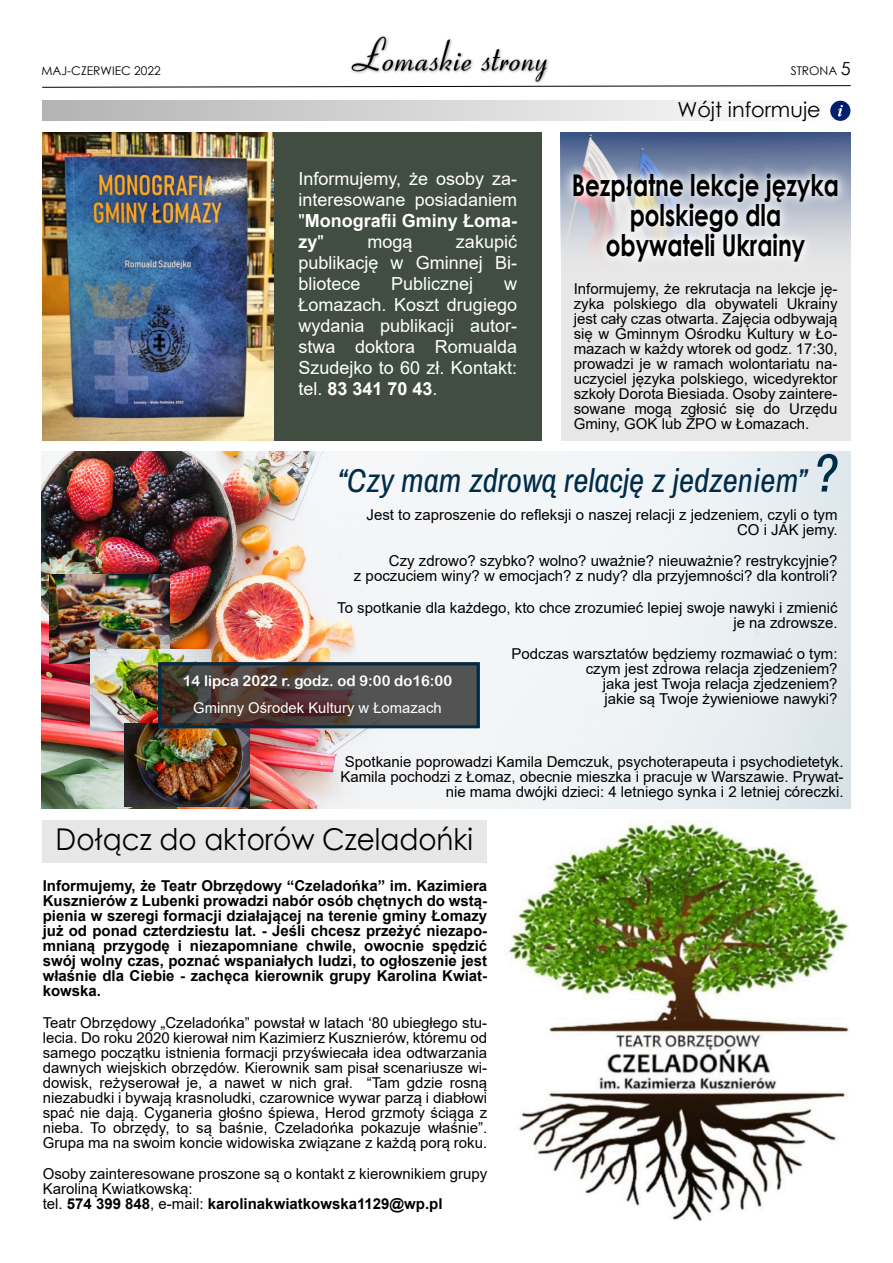
<style>
.page{position:relative;width:893px;height:1263px;background:#fff}
.page>*{position:absolute;margin:0;border:0;box-sizing:border-box;transform-origin:0 0}
.t1{font:italic 33.15px "Archivo Narrow";color:#002c49}
.t2{font:700 30px/30px "Century Gothic";color:#000;text-align:center;scale:.77 1}
.t3{font:30px "Century Gothic";color:#000;scale:.93 1}
.t4{font:20.7px "Century Gothic";color:#000}
.t5{font:18px/21px "Arial";color:#fff;text-align:justify}
.t6{font:15px/15px "Arial";color:#000;text-align:right}
.t7{font:700 15px/15px "Arial";color:#000;text-align:justify}
.t8{font:14.85px "Arial Rounded MT Bold";color:#fff}
.t9{font:14.85px "Arial";color:#fff}
.t10{font:12px "Century Gothic";color:#000}
.s1{font-size:18px}
.s2{font-weight:700}
.s3{font-size:54px}
</style>
<div class="page">
<div style="left:561px;top:132px;width:289px;height:308px;background:#e7e7e7"></div>
<img style="left:43px;top:132px;width:231px;height:308px">
<div style="left:274px;top:132px;width:268px;height:308px;background:#404d40"></div>
<svg style="left:42px;top:85px;width:809px;height:3px"></svg>
<img style="left:351px;top:36px;width:198px;height:48px">
<div style="left:43px;top:101px;width:807px;height:20px;background:linear-gradient(to right,#b3b3b3,#fff)"></div>
<svg style="left:830px;top:101px;width:20px;height:20px"></svg>
<img style="left:561px;top:132px;width:289px;height:31px">
<img style="left:561px;top:163px;width:290px;height:109px">
<div style="left:43px;top:820px;width:444px;height:43px;background:#e7e7e7"></div>
<img style="left:507px;top:822px;width:342px;height:398px">
<img style="left:42px;top:452px;width:808px;height:357px">
<img style="left:50px;top:574px;width:119px;height:89px">
<img style="left:90px;top:649px;width:121px;height:81px">
<img style="left:125px;top:724px;width:125px;height:83px">
<svg style="left:158px;top:662px;width:322px;height:66px;background:#464141"></svg>
<p class="t10" style="left:42px;top:66px;width:121px">MAJ-CZERWIEC 2022</p>
<p class="t10" style="left:791px;top:66px;width:61px">STRONA <span class="s1">5</span></p>
<p class="t5" style="left:298px;top:170px;width:220px">Informujemy, że osoby za&shy;interesowane posiadaniem "<span class="s2">Monografii Gminy Łoma&shy;zy</span>"</p>
<p class="t5" style="left:298px;top:233px;width:220px;text-indent:158px">zakupić publikację w Gminnej Bi&shy;bliotece</p>
<p class="t5" style="left:367px;top:233px;width:47px">mogą</p>
<p class="t5" style="left:391px;top:275px;width:84px">Publicznej</p>
<p class="t5" style="left:298px;top:275px;width:220px;text-indent:206px">w Łomazach. Koszt drugiego wydania publikacji autor&shy;stwa doktora Romualda Szudejko to 60 zł. Kontakt: tel. <span class="s2">83 341 70 43</span>.</p>
<h3 class="t4" style="left:677px;top:101px;width:145px">Wójt informuje</h3>
<h2 class="t2" style="left:572px;top:172px;width:349px">Bezpłatne lekcje języka polskiego dla obywateli Ukrainy</h2>
<p class="t6" style="left:574px;top:282px;width:265px;text-align:justify">Informujemy, że rekrutacja na lekcje ję&shy;zyka polskiego dla obywateli Ukrainy jest cały czas otwarta. Zajęcia odbywają się w Gminnym Ośrodku Kultury w Ło&shy;mazach w każdy wtorek od godz. 17:30, prowadzi je w ramach wolontariatu na&shy;uczyciel języka polskiego, wicedyrektor szkoły Dorota Biesiada. Osoby zaintere&shy;sowane mogą zgłosić się do Urzędu Gminy, GOK lub ZPO w Łomazach.</p>
<h1 class="t1" style="left:338px;top:457px;width:502px">“Czy mam zdrową relację z jedzeniem” <span class="s3">?</span></h1>
<p class="t6" style="left:366px;top:508px;width:473px">Jest to zaproszenie do refleksji o naszej relacji z jedzeniem, czyli o tym<br>CO i JAK jemy.</p>
<p class="t6" style="left:354px;top:555px;width:485px">Czy zdrowo? szybko? wolno? uważnie? nieuważnie? restrykcyjnie?<br>z poczuciem winy? w emocjach? z nudy? dla przyjemności? dla kontroli?</p>
<p class="t6" style="left:337px;top:601px;width:502px">To spotkanie dla każdego, kto chce zrozumieć lepiej swoje nawyki i zmienić je na zdrowsze.</p>
<p class="t6" style="left:512px;top:648px;width:327px">Podczas warsztatów będziemy rozmawiać o tym: czym jest zdrowa relacja zjedzeniem?<br>jaka jest Twoja relacja zjedzeniem?<br>jakie są Twoje żywieniowe nawyki?</p>
<p class="t8" style="left:183px;top:675px;width:271px">14 lipca 2022 r. godz. od 9:00 do16:00</p>
<p class="t9" style="left:193px;top:702px;width:250px">Gminny Ośrodek Kultury w Łomazach</p>
<p class="t6" style="left:340px;top:755px;width:504px">Spotkanie poprowadzi Kamila Demczuk, psychoterapeuta i psychodietetyk.<br>Kamila pochodzi z Łomaz, obecnie mieszka i pracuje w Warszawie. Prywat&shy;nie mama dwójki dzieci: 4 letniego synka i 2 letniej córeczki.</p>
<h2 class="t3" style="left:56px;top:828px;width:450px">Dołącz do aktorów Czeladońki</h2>
<p class="t7" style="left:43px;top:880px;width:446px">Informujemy, że Teatr Obrzędowy “Czeladońka” im. Kazimiera Kusznierów z Lubenki prowadzi nabór osób chętnych do wstą&shy;pienia w szeregi formacji działającej na terenie gminy Łomazy już od ponad czterdziestu lat. - Jeśli chcesz przeżyć niezapo&shy;mnianą przygodę i niezapomniane chwile, owocnie spędzić swój wolny czas, poznać wspaniałych ludzi, to ogłoszenie jest właśnie dla Ciebie - zachęca kierownik grupy Karolina Kwiat&shy;kowska.</p>
<p class="t6" style="left:43px;top:1016px;width:446px;text-align:justify">Teatr Obrzędowy „Czeladońka” powstał w latach ‘80 ubiegłego stu&shy;lecia. Do roku 2020 kierował nim Kazimierz Kusznierów, któremu od samego początku istnienia formacji przyświecała idea odtwarzania dawnych wiejskich obrzędów. Kierownik sam pisał scenariusze wi&shy;dowisk, reżyserował je, a nawet w nich grał. “Tam gdzie rosną niezabudki i bywają krasnoludki, czarownice wywar parzą i diabłowi spać nie dają. Cyganeria głośno śpiewa, Herod grzmoty ściąga z nieba. To obrzędy, to są baśnie, Czeladońka pokazuje właśnie”.<br>Grupa ma na swoim koncie widowiska związane z każdą porą roku.</p>
<p class="t6" style="left:43px;top:1168px;width:446px;text-align:left">Osoby zainteresowane proszone są o kontakt z kierownikiem grupy<br>Karoliną Kwiatkowską:<br>tel. <span class="s2">574 399 848</span>, e-mail: <span class="s2">karolinakwiatkowska1129@wp.pl</span></p>
</div>
